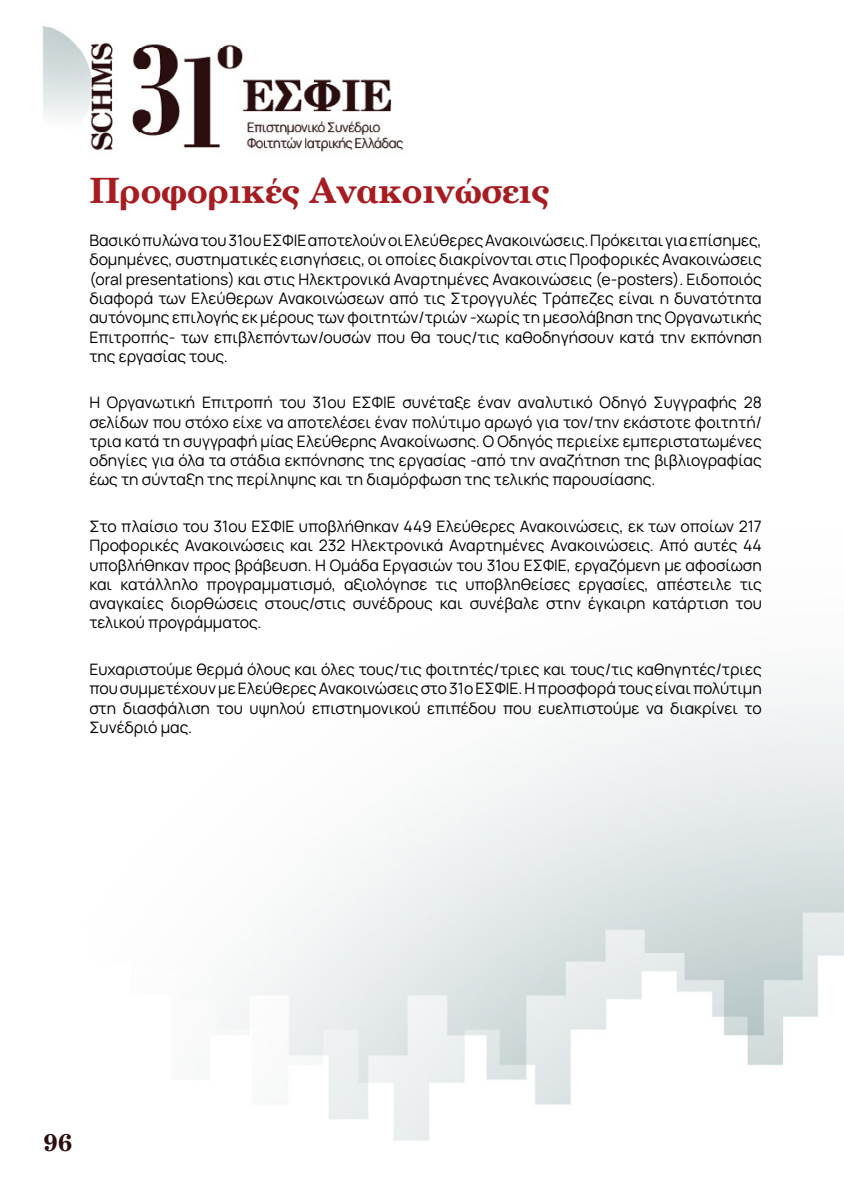
<style>
.page{position:relative;width:844px;height:1191px;background:#fff}
.page>*{position:absolute;margin:0;border:0;box-sizing:border-box;transform-origin:0 0}
.t1{font:700 35px "PF Century";letter-spacing:-.025em;color:#a71c20}
.t2{font:700 24.5px "PF Century";color:#2b0f10}
.t3{font:15.75px/19.2px "Manrope";color:#000;text-align:justify}
</style>
<div class="page">
<img style="left:42px;top:26px;width:801px;height:1115px">
<h1 class="t1" style="left:89px;top:169px;width:461px">Προφορικές Ανακοινώσεις</h1>
<p class="t3" style="left:89px;top:230px;width:673px">Βασικό πυλώνα του 31ου ΕΣΦΙΕ αποτελούν οι Ελεύθερες Ανακοινώσεις. Πρόκειται για επίσημες, δομημένες, συστηματικές εισηγήσεις, οι οποίες διακρίνονται στις Προφορικές Ανακοινώσεις (oral presentations) και στις Ηλεκτρονικά Αναρτημένες Ανακοινώσεις (e-posters). Ειδοποιός διαφορά των Ελεύθερων Ανακοινώσεων από τις Στρογγυλές Τράπεζες είναι η δυνατότητα αυτόνομης επιλογής εκ μέρους των φοιτητών/τριών -χωρίς τη μεσολάβηση της Οργανωτικής Επιτροπής- των επιβλεπόντων/ουσών που θα τους/τις καθοδηγήσουν κατά την εκπόνηση της εργασίας τους.</p>
<p class="t3" style="left:89px;top:392px;width:673px">Η Οργανωτική Επιτροπή του 31ου ΕΣΦΙΕ συνέταξε έναν αναλυτικό Οδηγό Συγγραφής 28 σελίδων που στόχο είχε να αποτελέσει έναν πολύτιμο αρωγό για τον/την εκάστοτε φοιτητή/ τρια κατά τη συγγραφή μίας Ελεύθερης Ανακοίνωσης. Ο Οδηγός περιείχε εμπεριστατωμένες οδηγίες για όλα τα στάδια εκπόνησης της εργασίας -από την αναζήτηση της βιβλιογραφίας έως τη σύνταξη της περίληψης και τη διαμόρφωση της τελικής παρουσίασης.</p>
<p class="t3" style="left:89px;top:516px;width:673px">Στο πλαίσιο του 31ου ΕΣΦΙΕ υποβλήθηκαν 449 Ελεύθερες Ανακοινώσεις, εκ των οποίων 217<br>Προφορικές Ανακοινώσεις και 232 Ηλεκτρονικά Αναρτημένες Ανακοινώσεις. Από αυτές 44 υποβλήθηκαν προς βράβευση. Η Ομάδα Εργασιών του 31ου ΕΣΦΙΕ, εργαζόμενη με αφοσίωση και κατάλληλο προγραμματισμό, αξιολόγησε τις υποβληθείσες εργασίες, απέστειλε τις αναγκαίες διορθώσεις στους/στις συνέδρους και συνέβαλε στην έγκαιρη κατάρτιση του τελικού προγράμματος.</p>
<p class="t3" style="left:89px;top:659px;width:673px">Ευχαριστούμε θερμά όλους και όλες τους/τις φοιτητές/τριες και τους/τις καθηγητές/τριες που συμμετέχουν με Ελεύθερες Ανακοινώσεις στο 31ο ΕΣΦΙΕ. Η προσφορά τους είναι πολύτιμη στη διασφάλιση του υψηλού επιστημονικού επιπέδου που ευελπιστούμε να διακρίνει το Συνέδριό μας.</p>
<h2 class="t2" style="left:43px;top:1127px;width:30px">96</h2>
</div>
